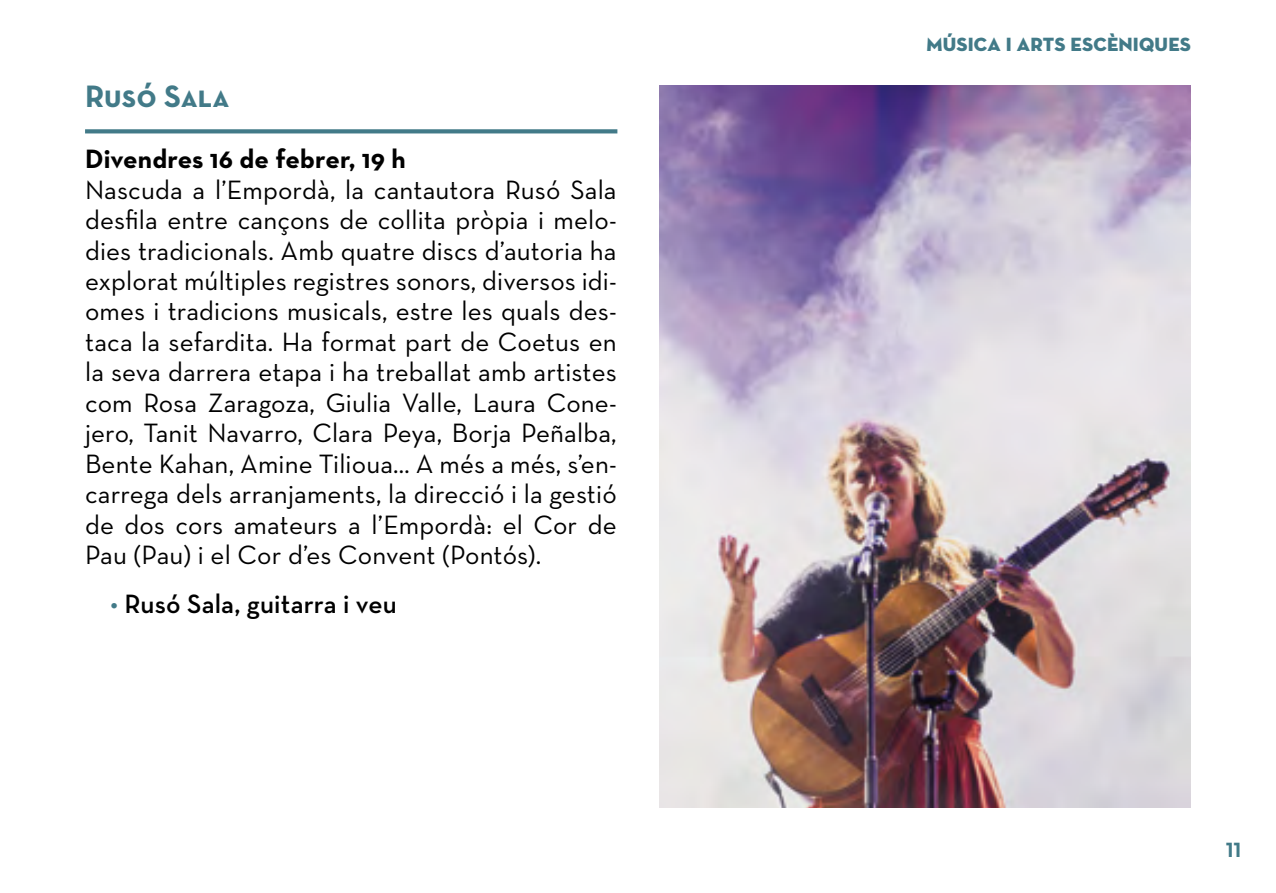
<style>
.page{position:relative;width:1276px;height:893px;background:#fff}
.page>*{position:absolute;margin:0;border:0;box-sizing:border-box;transform-origin:0 0}
.t1{font:31.5px "Neutra Text Bold SC Alt";letter-spacing:.005em;color:#427a88}
.t2{font:27px/30.6px "Neutra Text";color:#000;text-align:justify}
.t3{font:700 27px "Neutra Text";letter-spacing:.005em;color:#000}
.t4{font:600 27px "Neutra Text";letter-spacing:.005em;color:#000}
.t5{font:21px "Neutra Text Bold Alt";color:#427a88}
.t6{font:19.5px "Neutra Disp Titling";letter-spacing:.01em;color:#427a88}
.s1{color:#427a88}
</style>
<div class="page">
<img style="left:659px;top:85px;width:532px;height:723px">
<svg style="left:85px;top:129px;width:532px;height:4px;fill:#427a88"></svg>
<p class="t1" style="left:85px;top:77px;width:146px">Rusó Sala</p>
<p class="t3" style="left:85px;top:142px;width:322px">Divendres 16 de febrer, 19 h</p>
<p class="t2" style="left:85px;top:174px;width:533px">Nascuda a l’Empordà, la cantautora Rusó Sala desfila entre cançons de collita pròpia i melo&shy;dies tradicionals. Amb quatre discs d’autoria ha explorat múltiples registres sonors, diversos idi&shy;omes i tradicions musicals, estre les quals des&shy;taca la sefardita. Ha format part de Coetus en la seva darrera etapa i ha treballat amb artistes com Rosa Zaragoza, Giulia Valle, Laura Cone&shy;jero, Tanit Navarro, Clara Peya, Borja Peñalba, Bente Kahan, Amine Tilioua… A més a més, s’en&shy;carrega dels arranjaments, la direcció i la gestió de dos cors amateurs a l’Empordà: el Cor de Pau (Pau) i el Cor d’es Convent (Pontós).</p>
<p class="t4" style="left:111px;top:587px;width:288px"><span class="s1">•</span> Rusó Sala, guitarra i veu</p>
<p class="t6" style="left:926px;top:32px;width:266px">MÚSICA I ARTS ESCÈNIQUES</p>
<p class="t5" style="left:1225px;top:836px;width:17px">11</p>
</div>
